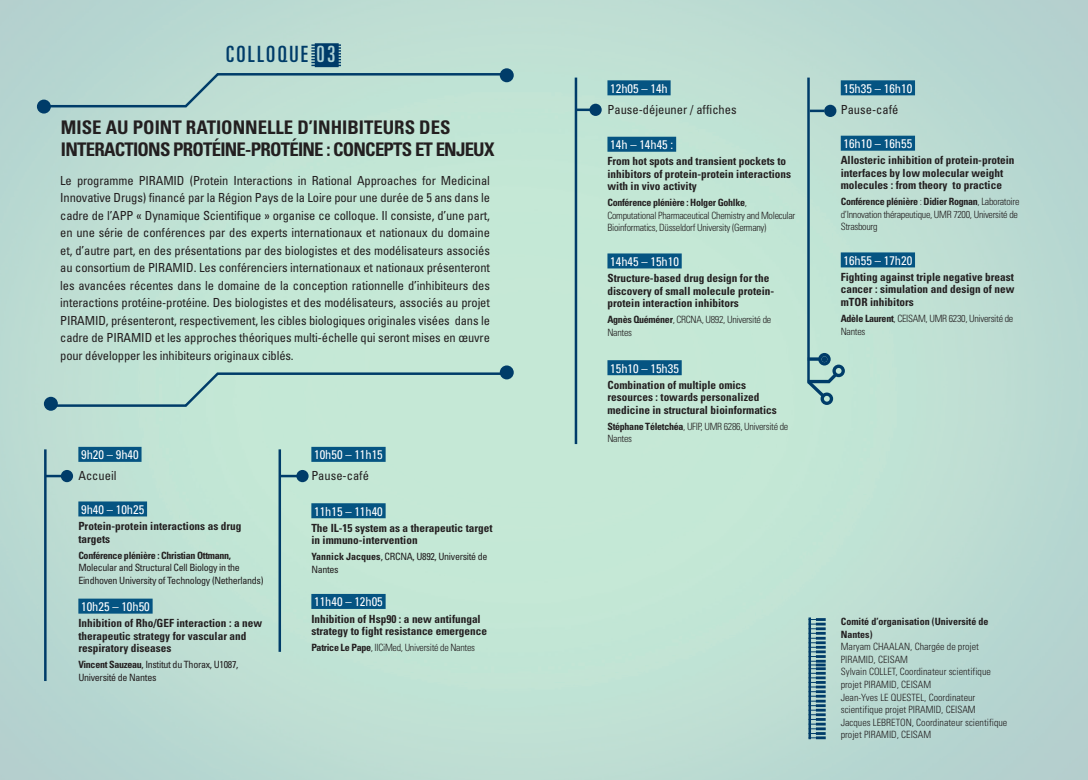
<style>
.page{position:relative;width:1088px;height:780px;background:#fff}
.page>*{position:absolute;margin:0;border:0;box-sizing:border-box;transform-origin:0 0}
.t1{font:ultra-condensed 22.38px "Univers";letter-spacing:.1em;color:#003c69}
._05_Grand_titre_Inte{font:700 condensed 18.75px/21.2px "Univers";letter-spacing:-.04em;color:#231f20}
._06_Chapeau{font:condensed 12.5px/17.5px "Univers";letter-spacing:-.01em;color:#231f20;text-align:justify}
._07_Heures{font:condensed 12.5px "Univers";color:#fff}
._08_Accueil__pause_d{font:condensed 12.5px "Univers";color:#231f20}
._10_Noms_Intervenant{font:condensed 12.5px "Univers";color:#fff}
._09_Texte_Conférence{font:700 condensed 11.25px/12.5px "Univers";color:#231f20}
._10_Noms_Intervenant-2{font:300 condensed 10px/12.5px "Univers";letter-spacing:-.03em;color:#231f20}
._09_Texte_Conférence-2{font:300 condensed 10px/12.5px "Univers";color:#231f20}
._09_Texte_Conférence-3{font:condensed 10px/12.5px "Univers";letter-spacing:-.03em;color:#231f20}
._10_Noms_Intervenant-3{font:condensed 10px/12.5px "Univers";letter-spacing:-.03em;color:#231f20}
._09_Texte_Conférence-4{font:300 condensed 10px "Univers";letter-spacing:-.03em;color:#231f20}
._09_Texte_Conférence-5{font:700 condensed 10px/12.5px "Univers";color:#231f20}
.s1{color:#afd3d5}
.s2{font-weight:700}
</style>
<div class="page">
<img style="left:0;top:0;width:1088px;height:779px">
<hr style="left:44px;top:449px;width:3px;height:232px;background:#003c69">
<hr style="left:575px;top:78px;width:2px;height:366px;background:#003c69">
<hr style="left:278px;top:449px;width:3px;height:202px;background:#003c69">
<hr style="left:807px;top:78px;width:3px;height:305px;background:#003c69">
<div style="left:841px;top:80px;width:74px;height:15px;background:#055482"></div>
<div style="left:841px;top:136px;width:74px;height:15px;background:#055482"></div>
<div style="left:841px;top:252px;width:74px;height:15px;background:#055482"></div>
<div style="left:607px;top:80px;width:63px;height:15px;background:#055482"></div>
<div style="left:607px;top:137px;width:69px;height:15px;background:#055482"></div>
<div style="left:607px;top:253px;width:75px;height:15px;background:#055482"></div>
<div style="left:607px;top:360px;width:75px;height:15px;background:#055482"></div>
<div style="left:78px;top:447px;width:64px;height:15px;background:#055482"></div>
<div style="left:78px;top:501px;width:69px;height:15px;background:#055482"></div>
<div style="left:78px;top:598px;width:75px;height:15px;background:#055482"></div>
<div style="left:311px;top:447px;width:75px;height:15px;background:#055482"></div>
<div style="left:311px;top:503px;width:75px;height:15px;background:#055482"></div>
<div style="left:311px;top:594px;width:75px;height:15px;background:#055482"></div>
<div style="left:61px;top:470px;width:12px;height:12px;background:#003c69;border-radius:50%"></div>
<svg style="left:47px;top:475px;width:14px;height:2px"></svg>
<div style="left:824px;top:105px;width:12px;height:12px;background:#003c69;border-radius:50%"></div>
<svg style="left:810px;top:110px;width:14px;height:2px"></svg>
<div style="left:589px;top:104px;width:13px;height:12px;background:#003c69;border-radius:50%"></div>
<svg style="left:577px;top:109px;width:12px;height:2px"></svg>
<div style="left:296px;top:470px;width:13px;height:12px;background:#003c69;border-radius:50%"></div>
<svg style="left:281px;top:475px;width:15px;height:2px"></svg>
<svg style="left:49px;top:371px;width:463px;height:37px;background:#b6dace"></svg>
<div style="left:37px;top:100px;width:14px;height:13px;background:#003c69;border-radius:50%"></div>
<div style="left:44px;top:397px;width:14px;height:14px;background:#003c69;border-radius:50%"></div>
<svg style="left:500px;top:68px;width:14px;height:14px"></svg>
<div style="left:500px;top:365px;width:14px;height:14px;background:#003c69;border-radius:50%"></div>
<svg style="left:45px;top:43px;width:467px;height:66px;background:#b0d2cc"></svg>
<hr style="left:808px;top:617px;width:3px;height:122px;background:#003c69">
<svg style="left:807px;top:353px;width:38px;height:52px;background:#8bb5b6"></svg>
<svg style="left:808px;top:618px;width:18px;height:121px;background:#578699"></svg>
<p class="t1" style="left:226px;top:42px;width:111px">COLLOQUE <span class="s1">03</span></p>
<p class="_05_Grand_titre_Inte" style="left:61px;top:117px;width:435px">MISE AU POINT RATIONNELLE D’INHIBITEURS DES<br>INTERACTIONS PROTÉINE-PROTÉINE : CONCEPTS ET ENJEUX</p>
<p class="_06_Chapeau" style="left:60px;top:171px;width:431px">Le programme PIRAMID (Protein Interactions in Rational Approaches for Medicinal Innovative Drugs) financé par la Région Pays de la Loire pour une durée de 5 ans dans le cadre de l’APP « Dynamique Scientifique » organise ce colloque. Il consiste, d’une part, en une série de conférences par des experts internationaux et nationaux du domaine et, d’autre part, en des présentations par des biologistes et des modélisateurs associés au consortium de PIRAMID. Les conférenciers internationaux et nationaux présenteront les avancées récentes dans le domaine de la conception rationnelle d’inhibiteurs des interactions protéine-protéine. Des biologistes et des modélisateurs, associés au projet PIRAMID, présenteront, respectivement, les cibles biologiques originales visées dans le cadre de PIRAMID et les approches théoriques multi-échelle qui seront mises en œuvre pour développer les inhibiteurs originaux ciblés.</p>
<p class="_07_Heures" style="left:81px;top:447px;width:59px">9h20 – 9h40</p>
<p class="_08_Accueil__pause_d" style="left:78px;top:468px;width:40px">Accueil</p>
<p class="_07_Heures" style="left:81px;top:501px;width:65px">9h40 – 10h25</p>
<p class="_09_Texte_Conférence" style="left:78px;top:519px;width:165px">Protein-protein interactions as drug targets</p>
<p class="_09_Texte_Conférence-3" style="left:78px;top:548px;width:187px"><span class="s2">Conférence plénière : Christian Ottmann,<br></span>Molecular and Structural Cell Biology in the<br>Eindhoven University of Technology (Netherlands)</p>
<p class="_07_Heures" style="left:81px;top:598px;width:70px">10h25 – 10h50</p>
<p class="_09_Texte_Conférence" style="left:78px;top:617px;width:185px">Inhibition of Rho/GEF interaction : a new therapeutic strategy for vascular and respiratory diseases</p>
<p class="_10_Noms_Intervenant-3" style="left:78px;top:658px;width:161px"><span class="s2">Vincent Sauzeau</span>, Institut du Thorax, U1087,<br>Université de Nantes</p>
<p class="_07_Heures" style="left:314px;top:447px;width:70px">10h50 – 11h15</p>
<p class="_08_Accueil__pause_d" style="left:311px;top:468px;width:59px">Pause-café</p>
<p class="_07_Heures" style="left:314px;top:503px;width:70px">11h15 – 11h40</p>
<p class="_09_Texte_Conférence" style="left:311px;top:521px;width:183px">The IL-15 system as a therapeutic target in immuno-intervention</p>
<p class="_09_Texte_Conférence-3" style="left:311px;top:550px;width:178px"><span class="s2">Yannick Jacques</span>, CRCNA, U892, Université de<br>Nantes</p>
<p class="_07_Heures" style="left:314px;top:594px;width:70px">11h40 – 12h05</p>
<p class="_09_Texte_Conférence" style="left:311px;top:612px;width:177px">Inhibition of Hsp90 : a new antifungal strategy to fight resistance emergence</p>
<p class="_09_Texte_Conférence-4" style="left:311px;top:641px;width:165px"><span class="s2">Patrice Le Pape</span>, IICiMed, Université de Nantes</p>
<p class="_07_Heures" style="left:610px;top:80px;width:59px">12h05 – 14h</p>
<p class="_08_Accueil__pause_d" style="left:607px;top:101px;width:131px">Pause-déjeuner / affiches</p>
<p class="_07_Heures" style="left:610px;top:137px;width:65px">14h – 14h45 :</p>
<p class="_09_Texte_Conférence" style="left:607px;top:155px;width:185px">From hot spots and transient pockets to inhibitors of protein-protein interactions with in vivo activity</p>
<p class="_10_Noms_Intervenant-2" style="left:607px;top:196px;width:189px"><span class="s2">Conférence plénière : Holger Gohlke</span>,<br>Computational Pharmaceutical Chemistry and Molecular<br>Bioinformatics, Düsseldorf University (Germany)</p>
<p class="_07_Heures" style="left:610px;top:253px;width:70px">14h45 – 15h10</p>
<p class="_09_Texte_Conférence" style="left:607px;top:272px;width:168px">Structure-based drug design for the discovery of small molecule protein&shy;protein interaction inhibitors</p>
<p class="_10_Noms_Intervenant-2" style="left:607px;top:313px;width:165px"><span class="s2">Agnès Quéméner</span>, CRCNA, U892, Université de<br>Nantes</p>
<p class="_07_Heures" style="left:610px;top:360px;width:70px">15h10 – 15h35</p>
<p class="_09_Texte_Conférence" style="left:607px;top:378px;width:171px">Combination of multiple omics resources : towards personalized medicine in structural bioinformatics</p>
<p class="_10_Noms_Intervenant-2" style="left:607px;top:420px;width:182px"><span class="s2">Stéphane Téletchéa</span>, UFIP, UMR 6286, Université de<br>Nantes</p>
<p class="_10_Noms_Intervenant" style="left:843px;top:80px;width:70px">15h35 – 16h10</p>
<p class="_08_Accueil__pause_d" style="left:841px;top:101px;width:59px">Pause-café</p>
<p class="_07_Heures" style="left:843px;top:136px;width:70px">16h10 – 16h55</p>
<p class="_09_Texte_Conférence" style="left:841px;top:154px;width:175px">Allosteric inhibition of protein-protein interfaces by low molecular weight molecules : from theory to practice</p>
<p class="_10_Noms_Intervenant-2" style="left:841px;top:195px;width:180px"><span class="s2">Conférence plénière</span> : <span class="s2">Didier Rognan</span>, Laboratoire d’Innovation thérapeutique, UMR 7200, Université de<br>Strasbourg</p>
<p class="_07_Heures" style="left:843px;top:252px;width:70px">16h55 – 17h20</p>
<p class="_09_Texte_Conférence" style="left:841px;top:271px;width:175px;text-align:justify">Fighting against triple negative breast cancer : simulation and design of new mTOR inhibitors</p>
<p class="_10_Noms_Intervenant-2" style="left:841px;top:312px;width:174px"><span class="s2">Adèle Laurent</span>, CEISAM, UMR 6230, Université de<br>Nantes</p>
<p class="_09_Texte_Conférence-5" style="left:841px;top:615px;width:149px">Comité d’organisation (Université de<br>Nantes)</p>
<p class="_09_Texte_Conférence-2" style="left:841px;top:640px;width:140px">Maryam CHAALAN, Chargée de projet<br>PIRAMID, CEISAM</p>
<p class="_09_Texte_Conférence-2" style="left:841px;top:665px;width:152px">Sylvain COLLET, Coordinateur scientifique projet PIRAMID, CEISAM</p>
<p class="_09_Texte_Conférence-2" style="left:841px;top:690px;width:136px">Jean-Yves LE QUESTEL, Coordinateur scientifique projet PIRAMID, CEISAM</p>
<p class="_09_Texte_Conférence-2" style="left:841px;top:715px;width:168px">Jacques LEBRETON, Coordinateur scientifique projet PIRAMID, CEISAM</p>
</div>
